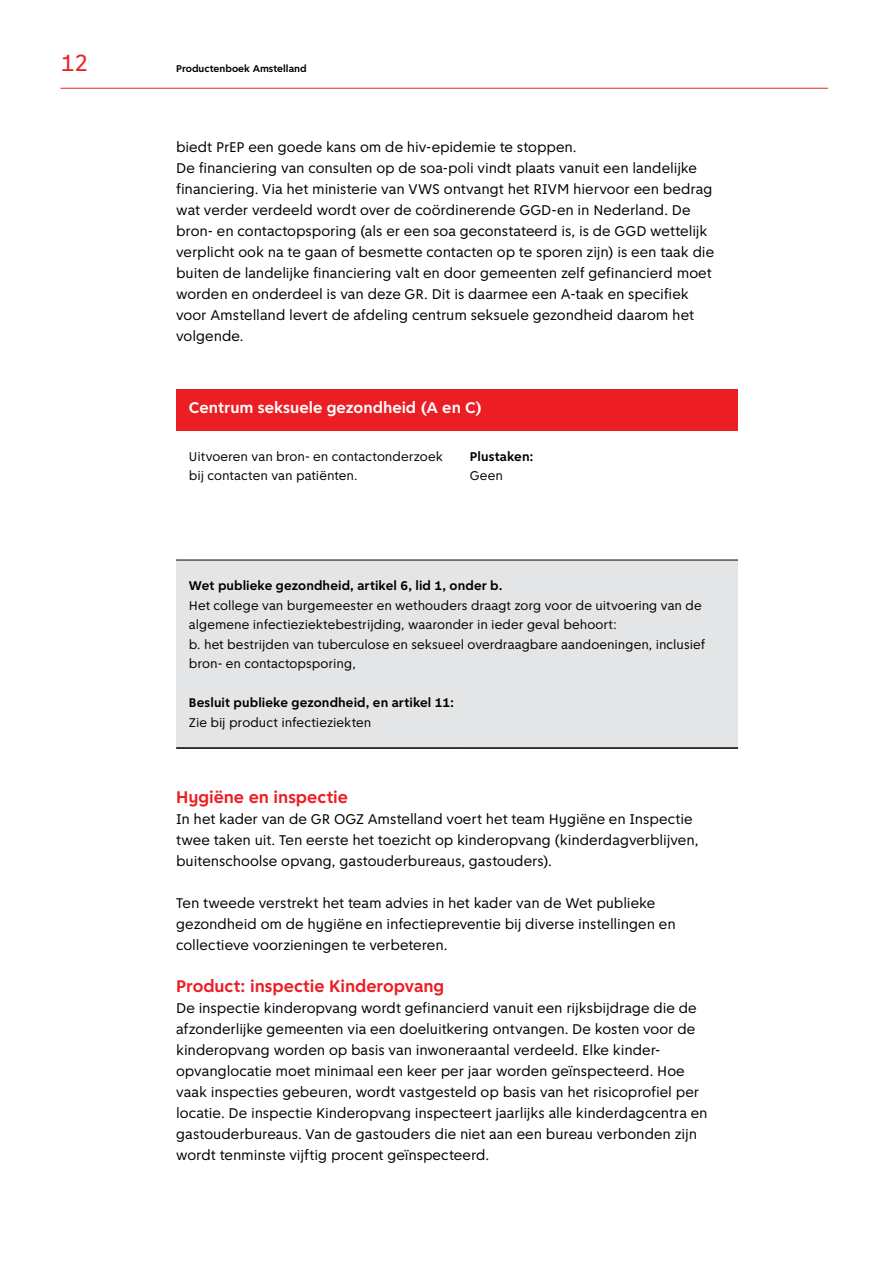
<style>
.page{position:relative;width:893px;height:1263px;background:#fff}
.page>*{position:absolute;margin:0;border:0;box-sizing:border-box;transform-origin:0 0}
.t1{font:24.9px "Amsterdam Sans";color:#ed1d24}
.Tussenkop{font:700 18px "Amsterdam Sans";letter-spacing:-.005em;color:#ed1d24}
.Titel_tabel{font:700 16.5px "Amsterdam Sans";color:#fff}
.Brood{font:15px/21px "Amsterdam Sans";letter-spacing:-.005em;color:#000}
.Brood_tabel{font:13.5px/19.5px "Amsterdam Sans";color:#000}
.Brood_tabel-2{font:700 13.5px "Amsterdam Sans";letter-spacing:.005em;color:#000}
.t2{font:700 10.5px "Amsterdam Sans";color:#000}
</style>
<div class="page">
<hr style="left:61px;top:88px;width:767px;height:1px;background:#ed1d24">
<div style="left:176px;top:389px;width:562px;height:41px;background:#ed1d24"></div>
<div style="left:176px;top:560px;width:562px;height:188px;background:#e4e5e6"></div>
<hr style="left:176px;top:560px;width:281px;height:1px;background:#000">
<hr style="left:457px;top:560px;width:281px;height:1px;background:#000">
<hr style="left:176px;top:747px;width:281px;height:2px;background:#000">
<hr style="left:457px;top:747px;width:281px;height:2px;background:#000">
<h1 class="t1" style="left:61px;top:49px;width:29px">12</h1>
<p class="t2" style="left:176px;top:63px;width:132px">Productenboek Amstelland</p>
<p class="Brood" style="left:176px;top:136px;width:402px">biedt PrEP een goede kans om de hiv-epidemie te stoppen.</p>
<p class="Brood" style="left:176px;top:157px;width:540px">De financiering van consulten op de soa-poli vindt plaats vanuit een landelijke financiering. Via het ministerie van VWS ontvangt het RIVM hiervoor een bedrag wat verder verdeeld wordt over de coördinerende GGD-en in Nederland. De bron- en contactopsporing (als er een soa geconstateerd is, is de GGD wettelijk verplicht ook na te gaan of besmette contacten op te sporen zijn) is een taak die buiten de landelijke financiering valt en door gemeenten zelf gefinancierd moet worden en onderdeel is van deze GR. Dit is daarmee een A-taak en specifiek voor Amstelland levert de afdeling centrum seksuele gezondheid daarom het volgende.</p>
<p class="Titel_tabel" style="left:189px;top:398px;width:295px">Centrum seksuele gezondheid (A en C)</p>
<p class="Brood_tabel" style="left:189px;top:446px;width:255px">Uitvoeren van bron- en contactonderzoek bij contacten van patiënten.</p>
<p class="Brood_tabel-2" style="left:470px;top:448px;width:65px">Plustaken:</p>
<p class="Brood_tabel" style="left:470px;top:466px;width:35px">Geen</p>
<p class="Brood_tabel-2" style="left:189px;top:578px;width:315px">Wet publieke gezondheid, artikel 6, lid 1, onder b.</p>
<p class="Brood_tabel" style="left:189px;top:595px;width:514px">Het college van burgemeester en wethouders draagt zorg voor de uitvoering van de algemene infectieziektebestrijding, waaronder in ieder geval behoort:</p>
<p class="Brood_tabel" style="left:189px;top:634px;width:518px">b. het bestrijden van tuberculose en seksueel overdraagbare aandoeningen, inclusief bron- en contactopsporing,</p>
<p class="Brood_tabel-2" style="left:189px;top:695px;width:267px">Besluit publieke gezondheid, en artikel 11:</p>
<p class="Brood_tabel" style="left:189px;top:712px;width:184px">Zie bij product infectieziekten</p>
<h2 class="Tussenkop" style="left:176px;top:786px;width:173px">Hygiëne en inspectie</h2>
<p class="Brood" style="left:176px;top:808px;width:524px">In het kader van de GR OGZ Amstelland voert het team Hygiëne en Inspectie twee taken uit. Ten eerste het toezicht op kinderopvang (kinderdagverblijven, buitenschoolse opvang, gastouderbureaus, gastouders).</p>
<p class="Brood" style="left:176px;top:892px;width:501px">Ten tweede verstrekt het team advies in het kader van de Wet publieke gezondheid om de hygiëne en infectiepreventie bij diverse instellingen en collectieve voorzieningen te verbeteren.</p>
<h2 class="Tussenkop" style="left:176px;top:975px;width:270px">Product: inspectie Kinderopvang</h2>
<p class="Brood" style="left:176px;top:997px;width:533px">De inspectie kinderopvang wordt gefinancierd vanuit een rijksbijdrage die de afzonderlijke gemeenten via een doeluitkering ontvangen. De kosten voor de kinderopvang worden op basis van inwoneraantal verdeeld. Elke kinder&shy;opvanglocatie moet minimaal een keer per jaar worden geïnspecteerd. Hoe vaak inspecties gebeuren, wordt vastgesteld op basis van het risicoprofiel per locatie. De inspectie Kinderopvang inspecteert jaarlijks alle kinderdagcentra en gastouderbureaus. Van de gastouders die niet aan een bureau verbonden zijn wordt tenminste vijftig procent geïnspecteerd.</p>
</div>
